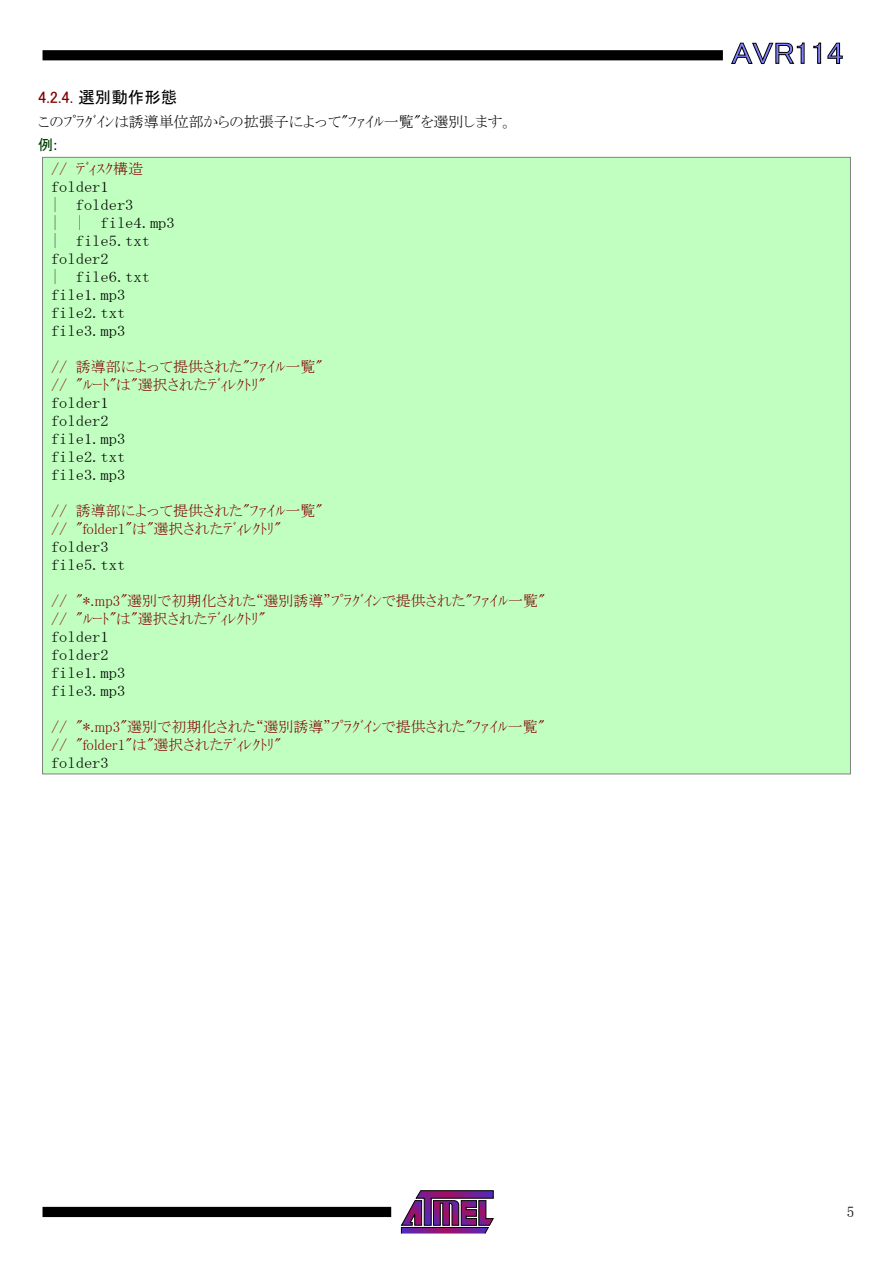
<style>
.page{position:relative;width:893px;height:1263px;background:#fff}
.page>*{position:absolute;margin:0;border:0;box-sizing:border-box;transform-origin:0 0}
.t1{font:30px "MS P Gothic";color:#8080ff;scale:1.1 1}
.t2{font:16.5px "MS P Gothic";color:#800000}
.t3{font:15px/18px "MS P Mincho";color:#800000}
.t4{font:15px/18px "MS Mincho";color:#000;scale:1.1 1}
.t5{font:15px "MS P Mincho";color:#000}
.t6{font:15px "MS P Gothic";color:#004000}
.s1{color:#000}
.s2{font-family:"MS P Mincho";color:#000}
.s3{font-family:"MS Mincho"}
</style>
<div class="page">
<svg style="left:401px;top:1190px;width:93px;height:44px"></svg>
<div style="left:43px;top:1207px;width:348px;height:10px;background:#000"></div>
<div style="left:43px;top:50px;width:680px;height:10px;background:#000"></div>
<svg style="left:731px;top:43px;width:73px;height:21px"></svg>
<svg style="left:813px;top:43px;width:8px;height:21px"></svg>
<svg style="left:827px;top:43px;width:16px;height:21px"></svg>
<div style="left:43px;top:157px;width:807px;height:617px;background:#c0ffc0"></div>
<p class="t2" style="left:38px;top:89px;width:141px">4.2.4. <span class="s1">選別動作形態</span></p>
<p class="t5" style="left:38px;top:115px;width:476px">このﾌﾟﾗｸﾞｲﾝは誘導単位部からの拡張子によって"ﾌｧｲﾙ一覧"を選別します。</p>
<p class="t6" style="left:38px;top:137px;width:21px">例<span class="s2">:</span></p>
<p class="t3" style="left:51px;top:160px;width:94px"><span class="s3">//</span> ﾃﾞｨｽｸ構造</p>
<p class="t4" style="left:51px;top:178px;width:114px">folder1<br>| folder3<br>| | file4.mp3 | file5.txt folder2<br>| file6.txt file1.mp3 file2.txt file3.mp3</p>
<p class="t3" style="left:51px;top:358px;width:273px"><span class="s3">//</span> 誘導部によって提供された"ﾌｧｲﾙ一覧" <span class="s3">//</span> "ﾙｰﾄ"は"選択されたﾃﾞｨﾚｸﾄﾘ"</p>
<p class="t4" style="left:51px;top:394px;width:69px">folder1 folder2 file1.mp3 file2.txt file3.mp3</p>
<p class="t3" style="left:51px;top:502px;width:273px"><span class="s3">//</span> 誘導部によって提供された"ﾌｧｲﾙ一覧" <span class="s3">//</span> "folder1"は"選択されたﾃﾞｨﾚｸﾄﾘ"</p>
<p class="t4" style="left:51px;top:538px;width:69px">folder3 file5.txt</p>
<p class="t3" style="left:51px;top:592px;width:495px"><span class="s3">//</span> "*.mp3"選別で初期化された“選別誘導”ﾌﾟﾗｸﾞｲﾝで提供された"ﾌｧｲﾙ一覧" <span class="s3">//</span> "ﾙｰﾄ"は"選択されたﾃﾞｨﾚｸﾄﾘ"</p>
<p class="t4" style="left:51px;top:628px;width:69px">folder1 folder2 file1.mp3 file3.mp3</p>
<p class="t3" style="left:51px;top:718px;width:495px"><span class="s3">//</span> "*.mp3"選別で初期化された“選別誘導”ﾌﾟﾗｸﾞｲﾝで提供された"ﾌｧｲﾙ一覧" <span class="s3">//</span> "folder1"は"選択されたﾃﾞｨﾚｸﾄﾘ"</p>
<p class="t4" style="left:51px;top:754px;width:54px">folder3</p>
<h1 class="t1" style="left:731px;top:38px;width:103px">AVR114</h1>
<p class="t5" style="left:847px;top:1203px;width:9px">5</p>
</div>
